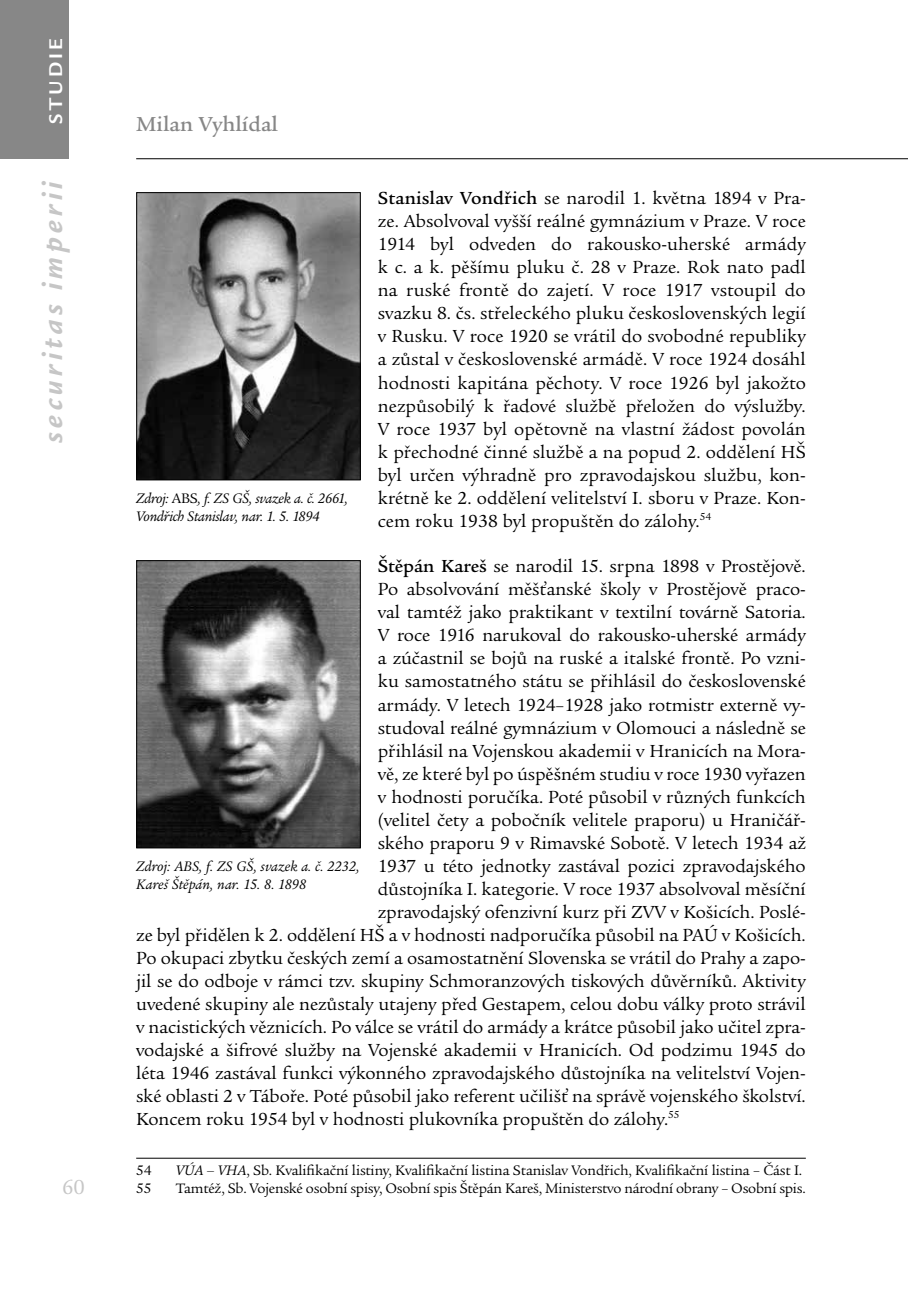
<style>
.page{position:relative;width:908px;height:1304px;background:#fff}
.page>*{position:absolute;margin:0;border:0;box-sizing:border-box;transform-origin:0 0}
.t1{font:italic 700 30px "Legacy Sans Itc TOT";letter-spacing:.15em;color:#c6c6c6}
.t2{font:500 22px "Legacy Serif Itc TOT";color:#878787}
.t3{font:22px "Legacy Serif Itc TOT";color:#c6c6c6}
.t4{font:700 20px "Legacy Sans Itc TOT";letter-spacing:.165em;color:#fff}
.t5{font:19px/23px "Legacy Serif Itc TOT";letter-spacing:-.005em;color:#000;text-align:justify}
.t6{font:15px "Legacy Serif Itc TOT";letter-spacing:-.015em;color:#000}
.t7{font:italic 15px/18px "Legacy Serif Itc TOT";letter-spacing:-.02em;color:#000}
.t8{font:italic 15px/18px "Legacy Serif Itc TOT";color:#000}
.s1{font-weight:500}
.s2{font-style:italic}
.s3{font-style:normal}
</style>
<div class="page">
<hr style="left:136px;top:158px;width:771px;height:1px;background:#000">
<div style="left:0;top:0;width:68px;height:159px;background:#878787"></div>
<img style="left:138px;top:562px;width:220px;height:284px">
<div style="left:136px;top:560px;width:224px;height:288px;border:1px solid #000"></div>
<img style="left:138px;top:194px;width:220px;height:284px">
<div style="left:136px;top:192px;width:224px;height:288px;border:1px solid #000"></div>
<hr style="left:136px;top:1158px;width:669px;height:1px;background:#000">
<p class="t4" style="left:44px;top:124px;width:87px;rotate:-90deg">STUDIE</p>
<p class="t2" style="left:136px;top:111px;width:143px">Milan Vyhlídal</p>
<h1 class="t1" style="left:34px;top:443px;width:264px;rotate:-90deg">securitas imperii</h1>
<p class="t5" style="left:377px;top:188px;width:429px"><span class="s1">Stanislav Vondřich</span> se narodil 1. května 1894 v Pra‑ ze. Absolvoval vyšší reálné gymnázium v Praze. V roce 1914 byl odveden do rakousko‑uherské armády k c. a k. pěšímu pluku č. 28 v Praze. Rok nato padl na ruské frontě do zajetí. V roce 1917 vstoupil do svazku 8. čs. střeleckého pluku československých legií v Rusku. V roce 1920 se vrátil do svobodné republiky a zůstal v československé armádě. V roce 1924 dosáhl hodnosti kapitána pěchoty. V roce 1926 byl jakožto nezpůsobilý k řadové službě přeložen do výslužby.<br>V roce 1937 byl opětovně na vlastní žádost povolán k přechodné činné službě a na popud 2. oddělení HŠ byl určen výhradně pro zpravodajskou službu, kon‑ krétně ke 2. oddělení velitelství I. sboru v Praze. Kon‑ cem roku 1938 byl propuštěn do zálohy.<sup>54</sup></p>
<p class="t5" style="left:377px;top:556px;width:429px"><span class="s1">Štěpán Kareš</span> se narodil 15. srpna 1898 v Prostějově.</p>
<p class="t5" style="left:377px;top:579px;width:429px">Po absolvování měšťanské školy v Prostějově praco‑</p>
<p class="t5" style="left:377px;top:602px;width:429px">val tamtéž jako praktikant v textilní továrně Satoria.</p>
<p class="t5" style="left:377px;top:625px;width:429px">V roce 1916 narukoval do rakousko‑uherské armády</p>
<p class="t5" style="left:377px;top:648px;width:429px">a zúčastnil se bojů na ruské a italské frontě. Po vzni‑</p>
<p class="t5" style="left:377px;top:671px;width:429px">ku samostatného státu se přihlásil do československé</p>
<p class="t5" style="left:377px;top:694px;width:429px">armády. V letech 1924–1928 jako rotmistr externě vy‑</p>
<p class="t5" style="left:377px;top:717px;width:429px">studoval reálné gymnázium v Olomouci a následně se</p>
<p class="t5" style="left:377px;top:740px;width:429px">přihlásil na Vojenskou akademii v Hranicích na Mora‑</p>
<p class="t5" style="left:377px;top:763px;width:429px">vě, ze které byl po úspěšném studiu v roce 1930 vyřazen</p>
<p class="t5" style="left:377px;top:786px;width:429px">v hodnosti poručíka. Poté působil v různých funkcích</p>
<p class="t5" style="left:377px;top:809px;width:429px">(velitel čety a pobočník velitele praporu) u Hraničář‑</p>
<p class="t5" style="left:377px;top:832px;width:429px">ského praporu 9 v Rimavské Sobotě. V letech 1934 až</p>
<p class="t5" style="left:377px;top:855px;width:429px">1937 u této jednotky zastával pozici zpravodajského</p>
<p class="t5" style="left:377px;top:878px;width:429px">důstojníka I. kategorie. V roce 1937 absolvoval měsíční</p>
<p class="t5" style="left:377px;top:901px;width:429px">zpravodajský ofenzivní kurz při ZVV v Košicích. Poslé‑</p>
<p class="t5" style="left:136px;top:924px;width:670px">ze byl přidělen k 2. oddělení HŠ a v hodnosti nadporučíka působil na PAÚ v Košicích.</p>
<p class="t5" style="left:136px;top:947px;width:670px">Po okupaci zbytku českých zemí a osamostatnění Slovenska se vrátil do Prahy a zapo‑</p>
<p class="t5" style="left:136px;top:970px;width:671px">jil se do odboje v rámci tzv. skupiny Schmoranzových tiskových důvěrníků. Aktivity</p>
<p class="t5" style="left:136px;top:993px;width:670px">uvedené skupiny ale nezůstaly utajeny před Gestapem, celou dobu války proto strávil</p>
<p class="t5" style="left:136px;top:1016px;width:671px">v nacistických věznicích. Po válce se vrátil do armády a krátce působil jako učitel zpra‑</p>
<p class="t5" style="left:136px;top:1039px;width:670px">vodajské a šifrové služby na Vojenské akademii v Hranicích. Od podzimu 1945 do</p>
<p class="t5" style="left:136px;top:1062px;width:670px">léta 1946 zastával funkci výkonného zpravodajského důstojníka na velitelství Vojen‑</p>
<p class="t5" style="left:136px;top:1085px;width:670px">ské oblasti 2 v Táboře. Poté působil jako referent učilišť na správě vojenského školství.</p>
<p class="t5" style="left:136px;top:1108px;width:544px">Koncem roku 1954 byl v hodnosti plukovníka propuštěn do zálohy.<sup>55</sup></p>
<p class="t6" style="left:136px;top:1162px;width:17px">54</p>
<p class="t6" style="left:176px;top:1162px;width:627px"><span class="s2">VÚA – VHA</span>, Sb. Kvalifikační listiny, Kvalifikační listina Stanislav Vondřich, Kvalifikační listina – Část I.</p>
<p class="t6" style="left:136px;top:1180px;width:17px">55</p>
<p class="t6" style="left:176px;top:1180px;width:631px">Tamtéž, Sb. Vojenské osobní spisy, Osobní spis Štěpán Kareš, Ministerstvo národní obrany – Osobní spis.</p>
<p class="t7" style="left:136px;top:490px;width:213px">Zdroj: <span class="s3">ABS</span>, f. ZS GŠ, svazek a. č. 2661,<br>Vondřich Stanislav, nar. 1. 5. 1894</p>
<p class="t8" style="left:136px;top:858px;width:225px">Zdroj: ABS, f. ZS GŠ, svazek a. č. 2232,<br>Kareš Štěpán, nar. 15. 8. 1898</p>
<p class="t3" style="left:62px;top:1174px;width:24px">60</p>
</div>
